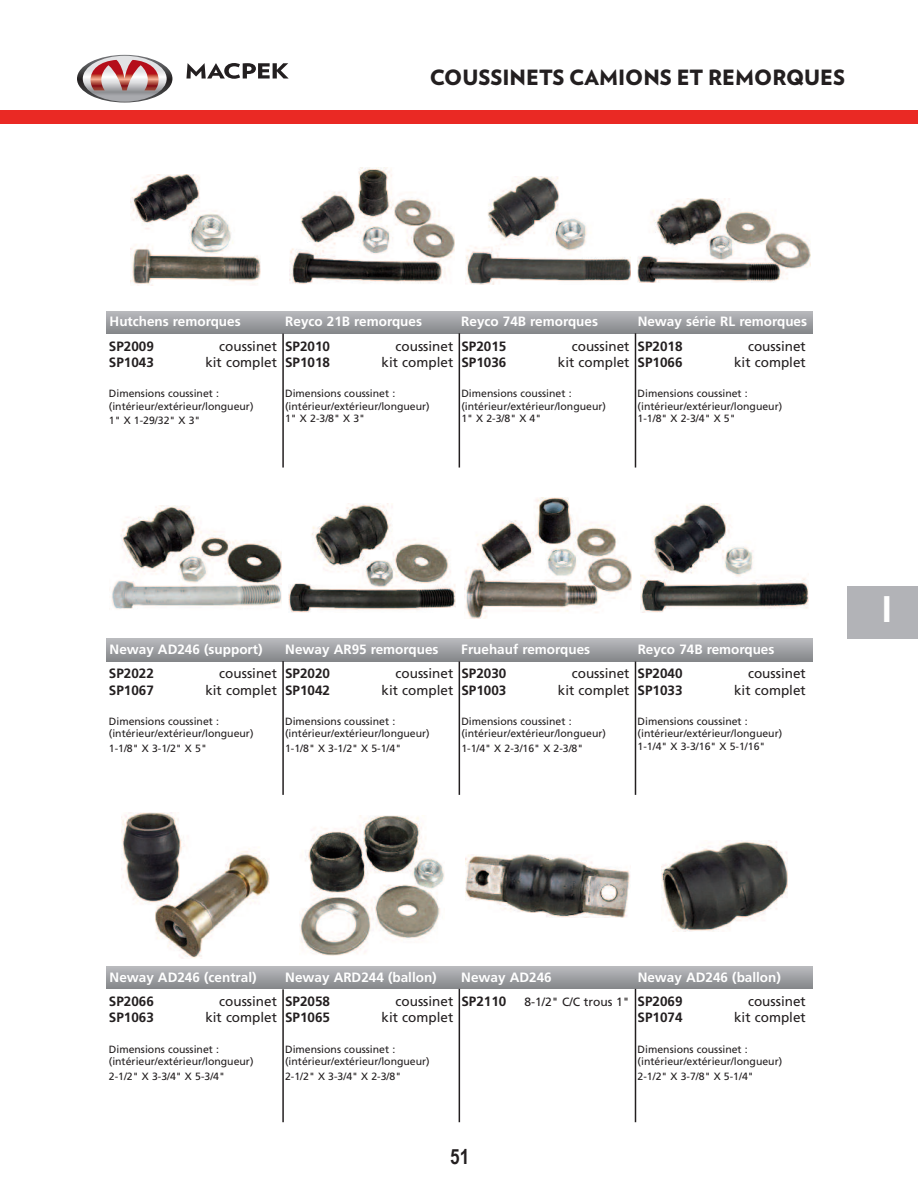
<style>
.page{position:relative;width:918px;height:1188px;background:#fff}
.page>*{position:absolute;margin:0;border:0;box-sizing:border-box;transform-origin:0 0}
.t1{font:700 36px "Arial";color:#fff}
.t2{font:900 21px "Verlag";color:#231f20}
.t3{font:700 21px "Arial Narrow";color:#231f20}
.t4{font:13.5px "Frutiger";color:#231f20}
.t5{font:700 13.5px "Frutiger";color:#fff}
.t6{font:700 13.5px "Frutiger";color:#231f20}
.t7{font:12px "Frutiger";color:#231f20}
.t8{font:10.5px/12.6px "Frutiger";color:#231f20}
.s1{font-weight:700;font-size:13.5px}
</style>
<div class="page">
<img style="left:131px;top:175px;width:129px;height:111px">
<img style="left:289px;top:167px;width:165px;height:117px">
<img style="left:466px;top:176px;width:164px;height:109px">
<img style="left:638px;top:199px;width:173px;height:84px">
<div style="left:107px;top:311px;width:706px;height:22px;background:linear-gradient(to bottom,#b8b9bd,#888a8e)"></div>
<img style="left:111px;top:506px;width:171px;height:103px">
<img style="left:288px;top:503px;width:167px;height:110px">
<img style="left:465px;top:498px;width:166px;height:120px">
<img style="left:640px;top:504px;width:168px;height:108px">
<div style="left:107px;top:639px;width:706px;height:22px;background:linear-gradient(to bottom,#b7b8bc,#888a8d)"></div>
<img style="left:121px;top:813px;width:149px;height:146px">
<img style="left:299px;top:816px;width:145px;height:140px">
<img style="left:465px;top:854px;width:165px;height:63px">
<img style="left:661px;top:840px;width:126px;height:91px">
<div style="left:107px;top:967px;width:706px;height:22px;background:linear-gradient(to bottom,#b8b8bd,#87898c)"></div>
<hr style="left:282px;top:334px;width:2px;height:134px;background:#231f20">
<hr style="left:459px;top:333px;width:1px;height:135px;background:#231f20">
<hr style="left:635px;top:333px;width:1px;height:135px;background:#231f20">
<hr style="left:282px;top:661px;width:2px;height:134px;background:#231f20">
<hr style="left:459px;top:662px;width:1px;height:133px;background:#231f20">
<hr style="left:635px;top:662px;width:1px;height:133px;background:#231f20">
<hr style="left:282px;top:989px;width:2px;height:133px;background:#231f20">
<hr style="left:459px;top:989px;width:1px;height:133px;background:#231f20">
<hr style="left:635px;top:989px;width:1px;height:133px;background:#231f20">
<svg style="left:77px;top:55px;width:95px;height:48px"></svg>
<svg style="left:186px;top:63px;width:103px;height:16px"></svg>
<div style="left:0;top:110px;width:918px;height:13px;background:#ea2924"></div>
<div style="left:847px;top:586px;width:71px;height:53px;background:#b2b3b7"></div>
<h2 class="t2" style="left:430px;top:69px;width:417px">COUSSINETS CAMIONS ET REMORQUES</h2>
<p class="t5" style="left:110px;top:316px;width:133px">Hutchens remorques</p>
<p class="t5" style="left:285px;top:316px;width:138px">Reyco 21B remorques</p>
<p class="t5" style="left:461px;top:316px;width:138px">Reyco 74B remorques</p>
<p class="t5" style="left:638px;top:316px;width:171px">Neway série RL remorques</p>
<p class="t6" style="left:109px;top:341px;width:47px">SP2009</p>
<p class="t4" style="left:219px;top:341px;width:59px">coussinet</p>
<p class="t6" style="left:109px;top:357px;width:47px">SP1043</p>
<p class="t4" style="left:205px;top:357px;width:73px">kit complet</p>
<p class="t8" style="left:109px;top:388px;width:146px">Dimensions coussinet : (intérieur/extérieur/longueur)</p>
<p class="t8" style="left:109px;top:415px;width:93px">1" X 1-29/32" X 3"</p>
<p class="t6" style="left:285px;top:341px;width:47px">SP2010</p>
<p class="t4" style="left:396px;top:341px;width:59px">coussinet</p>
<p class="t6" style="left:285px;top:357px;width:47px">SP1018</p>
<p class="t4" style="left:382px;top:357px;width:73px">kit complet</p>
<p class="t8" style="left:285px;top:388px;width:146px">Dimensions coussinet : (intérieur/extérieur/longueur)<br>1" X 2-3/8" X 3"</p>
<p class="t6" style="left:461px;top:341px;width:47px">SP2015</p>
<p class="t4" style="left:572px;top:341px;width:59px">coussinet</p>
<p class="t6" style="left:461px;top:357px;width:47px">SP1036</p>
<p class="t4" style="left:558px;top:357px;width:73px">kit complet</p>
<p class="t8" style="left:461px;top:388px;width:146px">Dimensions coussinet : (intérieur/extérieur/longueur)<br>1" X 2-3/8" X 4"</p>
<p class="t6" style="left:638px;top:341px;width:47px">SP2018</p>
<p class="t4" style="left:748px;top:341px;width:59px">coussinet</p>
<p class="t6" style="left:638px;top:357px;width:47px">SP1066</p>
<p class="t4" style="left:734px;top:357px;width:73px">kit complet</p>
<p class="t8" style="left:638px;top:388px;width:146px">Dimensions coussinet : (intérieur/extérieur/longueur)<br>1-1/8" X 2-3/4" X 5"</p>
<p class="t5" style="left:110px;top:644px;width:154px">Neway AD246 (support)</p>
<p class="t5" style="left:285px;top:644px;width:155px">Neway AR95 remorques</p>
<p class="t5" style="left:461px;top:644px;width:130px">Fruehauf remorques</p>
<p class="t5" style="left:638px;top:644px;width:138px">Reyco 74B remorques</p>
<p class="t6" style="left:109px;top:668px;width:47px">SP2022</p>
<p class="t4" style="left:219px;top:668px;width:59px">coussinet</p>
<p class="t6" style="left:109px;top:684px;width:47px">SP1067</p>
<p class="t4" style="left:205px;top:684px;width:73px">kit complet</p>
<p class="t8" style="left:109px;top:716px;width:146px">Dimensions coussinet : (intérieur/extérieur/longueur)</p>
<p class="t8" style="left:109px;top:743px;width:100px">1-1/8" X 3-1/2" X 5"</p>
<p class="t6" style="left:285px;top:668px;width:47px">SP2020</p>
<p class="t4" style="left:396px;top:668px;width:59px">coussinet</p>
<p class="t6" style="left:285px;top:684px;width:47px">SP1042</p>
<p class="t4" style="left:382px;top:684px;width:73px">kit complet</p>
<p class="t8" style="left:285px;top:716px;width:146px">Dimensions coussinet : (intérieur/extérieur/longueur)</p>
<p class="t8" style="left:285px;top:743px;width:118px">1-1/8" X 3-1/2" X 5-1/4"</p>
<p class="t6" style="left:461px;top:668px;width:47px">SP2030</p>
<p class="t4" style="left:572px;top:668px;width:59px">coussinet</p>
<p class="t6" style="left:461px;top:684px;width:47px">SP1003</p>
<p class="t4" style="left:558px;top:684px;width:73px">kit complet</p>
<p class="t8" style="left:461px;top:716px;width:146px">Dimensions coussinet : (intérieur/extérieur/longueur)</p>
<p class="t8" style="left:461px;top:743px;width:123px">1-1/4" X 2-3/16" X 2-3/8"</p>
<p class="t6" style="left:638px;top:668px;width:47px">SP2040</p>
<p class="t4" style="left:748px;top:668px;width:59px">coussinet</p>
<p class="t6" style="left:638px;top:684px;width:47px">SP1033</p>
<p class="t4" style="left:734px;top:684px;width:73px">kit complet</p>
<p class="t8" style="left:638px;top:716px;width:146px">Dimensions coussinet : (intérieur/extérieur/longueur)<br>1-1/4" X 3-3/16" X 5-1/16"</p>
<h1 class="t1" style="left:882px;top:589px;width:12px">I</h1>
<p class="t5" style="left:110px;top:971px;width:149px">Neway AD246 (central)</p>
<p class="t5" style="left:285px;top:971px;width:153px">Neway ARD244 (ballon)</p>
<p class="t5" style="left:461px;top:971px;width:92px">Neway AD246</p>
<p class="t5" style="left:638px;top:971px;width:145px">Neway AD246 (ballon)</p>
<p class="t6" style="left:109px;top:996px;width:47px">SP2066</p>
<p class="t4" style="left:219px;top:996px;width:59px">coussinet</p>
<p class="t6" style="left:109px;top:1012px;width:47px">SP1063</p>
<p class="t4" style="left:205px;top:1012px;width:73px">kit complet</p>
<p class="t8" style="left:109px;top:1043px;width:146px">Dimensions coussinet : (intérieur/extérieur/longueur)</p>
<p class="t8" style="left:109px;top:1071px;width:118px">2-1/2" X 3-3/4" X 5-3/4"</p>
<p class="t6" style="left:285px;top:996px;width:47px">SP2058</p>
<p class="t4" style="left:396px;top:996px;width:59px">coussinet</p>
<p class="t6" style="left:285px;top:1012px;width:47px">SP1065</p>
<p class="t4" style="left:382px;top:1012px;width:73px">kit complet</p>
<p class="t8" style="left:285px;top:1043px;width:146px">Dimensions coussinet : (intérieur/extérieur/longueur)</p>
<p class="t8" style="left:285px;top:1071px;width:118px">2-1/2" X 3-3/4" X 2-3/8"</p>
<p class="t6" style="left:461px;top:996px;width:47px">SP2110</p>
<p class="t7" style="left:525px;top:997px;width:160px">8-1/2" C/C trous 1" <span class="s1">SP2069</span></p>
<p class="t4" style="left:748px;top:996px;width:59px">coussinet</p>
<p class="t6" style="left:638px;top:1012px;width:47px">SP1074</p>
<p class="t4" style="left:734px;top:1012px;width:73px">kit complet</p>
<p class="t8" style="left:638px;top:1043px;width:146px">Dimensions coussinet : (intérieur/extérieur/longueur)</p>
<p class="t8" style="left:638px;top:1071px;width:118px">2-1/2" X 3-7/8" X 5-1/4"</p>
<h2 class="t3" style="left:450px;top:1144px;width:21px">51</h2>
</div>
